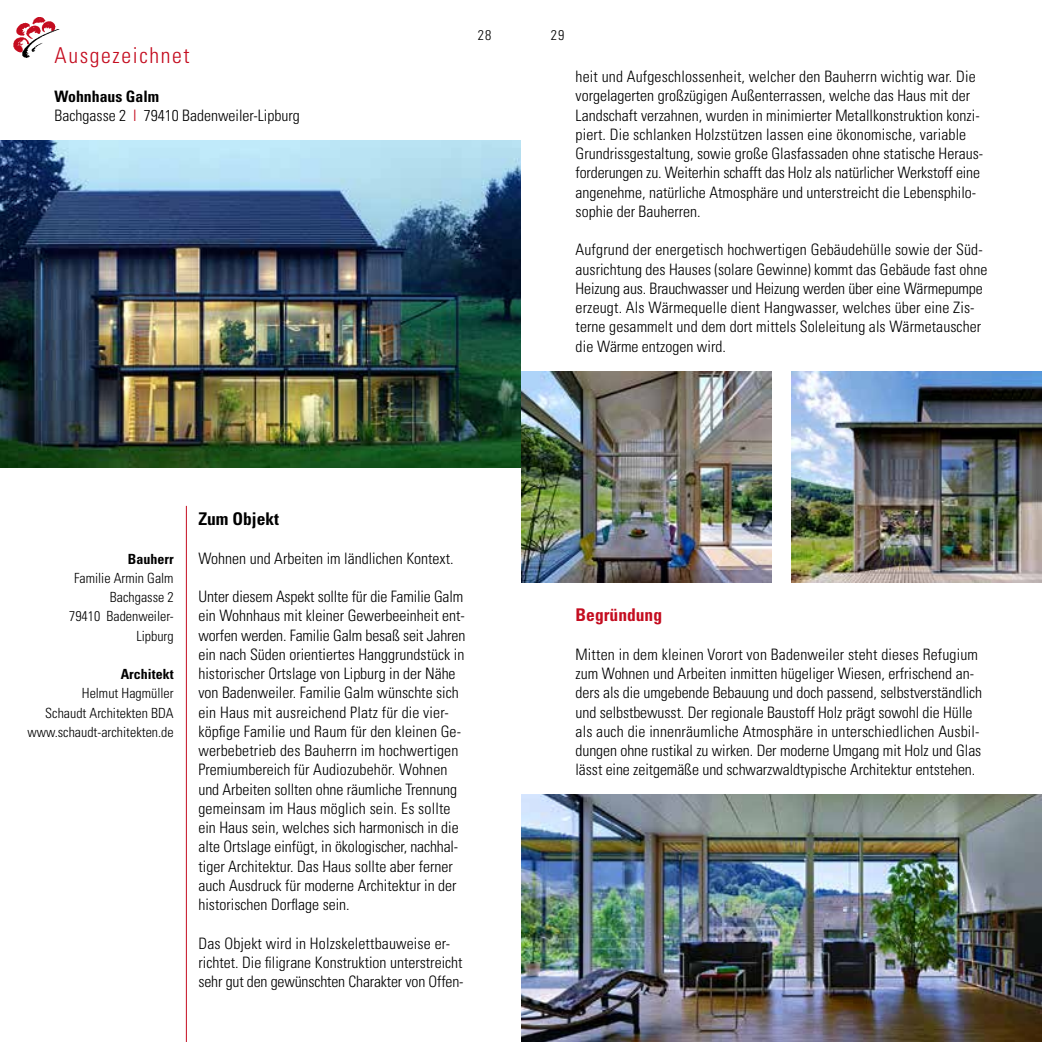
<style>
.page{position:relative;width:1042px;height:1042px;background:#fff}
.page>*{position:absolute;margin:0;border:0;box-sizing:border-box;transform-origin:0 0}
.t1{font:300 condensed 21.88px "Univers";letter-spacing:.075em;color:#c40c1f}
.t2{font:700 condensed 17.5px "Univers";color:#c40c1f}
.t3{font:700 condensed 17.5px "Univers";color:#000}
.t4{font:300 condensed 15.75px/19.2px "Univers";color:#000}
.t5{font:300 condensed 14px/19.2px "Univers";color:#000;text-align:right}
.t6{font:700 condensed 14px "Univers";color:#000}
.s1{font-weight:700}
.s2{color:#c40c1f}
</style>
<div class="page">
<img style="left:0;top:140px;width:521px;height:327px">
<img style="left:521px;top:794px;width:521px;height:248px">
<img style="left:521px;top:371px;width:251px;height:212px">
<img style="left:791px;top:371px;width:251px;height:212px">
<img style="left:13px;top:17px;width:47px;height:41px">
<hr style="left:186px;top:506px;width:1px;height:536px;background:#c40c1f">
<h1 class="t1" style="left:55px;top:42px;width:137px">Ausgezeichnet</h1>
<p class="t4" style="left:55px;top:86px;width:247px"><span class="s1">Wohnhaus Galm<br></span>Bachgasse 2 <span class="s2">I</span> 79410 Badenweiler-Lipburg</p>
<p class="t5" style="left:478px;top:25px;width:15px">28</p>
<p class="t5" style="left:551px;top:25px;width:15px">29</p>
<p class="t4" style="left:575px;top:67px;width:409px">heit und Aufgeschlossenheit, welcher den Bauherrn wichtig war. Die vorgelagerten großzügigen Außenterrassen, welche das Haus mit der Landschaft verzahnen, wurden in minimierter Metallkonstruktion konzi&shy;piert. Die schlanken Holzstützen lassen eine ökonomische, variable Grundrissgestaltung, sowie große Glasfassaden ohne statische Heraus&shy;forderungen zu. Weiterhin schafft das Holz als natürlicher Werkstoff eine angenehme, natürliche Atmosphäre und unterstreicht die Lebensphilo&shy;sophie der Bauherren.</p>
<p class="t4" style="left:575px;top:240px;width:413px">Aufgrund der energetisch hochwertigen Gebäudehülle sowie der Süd&shy;ausrichtung des Hauses (solare Gewinne) kommt das Gebäude fast ohne Heizung aus. Brauchwasser und Heizung werden über eine Wärmepumpe erzeugt. Als Wärmequelle dient Hangwasser, welches über eine Zis&shy;terne gesammelt und dem dort mittels Soleleitung als Wärmetauscher die Wärme entzogen wird.</p>
<p class="t6" style="left:128px;top:550px;width:47px">Bauherr</p>
<p class="t5" style="left:69px;top:568px;width:106px">Familie Armin Galm<br>Bachgasse 2<br>79410 Badenweiler-<br>Lipburg</p>
<p class="t6" style="left:121px;top:665px;width:54px">Architekt</p>
<p class="t5" style="left:27px;top:684px;width:148px">Helmut Hagmüller<br>Schaudt Architekten BDA www.schaudt-architekten.de</p>
<p class="t3" style="left:198px;top:508px;width:82px">Zum Objekt</p>
<p class="t4" style="left:198px;top:548px;width:257px">Wohnen und Arbeiten im ländlichen Kontext.</p>
<p class="t4" style="left:198px;top:587px;width:268px">Unter diesem Aspekt sollte für die Familie Galm ein Wohnhaus mit kleiner Gewerbeeinheit ent&shy;worfen werden. Familie Galm besaß seit Jahren ein nach Süden orientiertes Hanggrundstück in historischer Ortslage von Lipburg in der Nähe von Badenweiler. Familie Galm wünschte sich ein Haus mit ausreichend Platz für die vier&shy;köpfige Familie und Raum für den kleinen Ge&shy;werbebetrieb des Bauherrn im hochwertigen Premiumbereich für Audiozubehör. Wohnen und Arbeiten sollten ohne räumliche Trennung gemeinsam im Haus möglich sein. Es sollte ein Haus sein, welches sich harmonisch in die alte Ortslage einfügt, in ökologischer, nachhal&shy;tiger Architektur. Das Haus sollte aber ferner auch Ausdruck für moderne Architektur in der historischen Dorflage sein.</p>
<p class="t4" style="left:198px;top:933px;width:267px">Das Objekt wird in Holzskelettbauweise er&shy;richtet. Die filigrane Konstruktion unterstreicht sehr gut den gewünschten Charakter von Offen-</p>
<p class="t2" style="left:575px;top:604px;width:88px">Begründung</p>
<p class="t4" style="left:575px;top:644px;width:408px">Mitten in dem kleinen Vorort von Badenweiler steht dieses Refugium zum Wohnen und Arbeiten inmitten hügeliger Wiesen, erfrischend an&shy;ders als die umgebende Bebauung und doch passend, selbstverständlich und selbstbewusst. Der regionale Baustoff Holz prägt sowohl die Hülle als auch die innenräumliche Atmosphäre in unterschiedlichen Ausbil&shy;dungen ohne rustikal zu wirken. Der moderne Umgang mit Holz und Glas lässt eine zeitgemäße und schwarzwaldtypische Architektur entstehen.</p>
</div>
